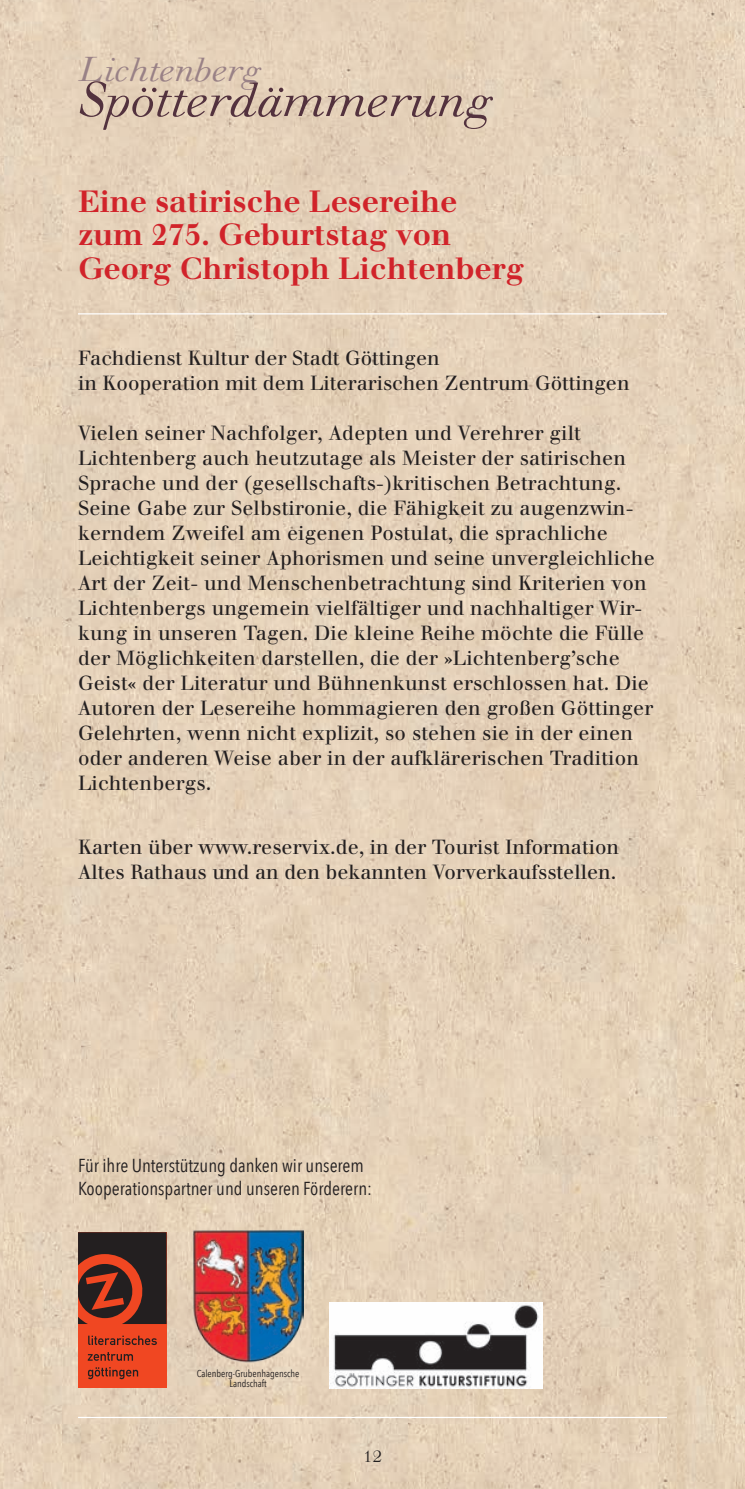
<style>
.page{position:relative;width:745px;height:1489px;background:#fff}
.page>*{position:absolute;margin:0;border:0;box-sizing:border-box;transform-origin:0 0}
.t1{font:italic 57.5px "M Walbaum";color:#53323e}
.t2{font:italic 40px "M Walbaum";color:#998186}
.t3{font:700 30px/33.8px "Walbaum";color:#d1232a}
.t4{font:20px/25px "Walbaum";letter-spacing:.01em;color:#231f20}
.t5{font:20px "M Walbaum";color:#231f20}
.t6{font:18.75px/22.5px "Avenir Next Condensed";color:#231f20}
.t7{font:10px/10px "Avenir Next Condensed";color:#231f20;text-align:center}
</style>
<div class="page">
<img style="left:0;top:0;width:745px;height:1488px">
<hr style="left:78px;top:313px;width:588px;height:1px;background:#fff">
<hr style="left:78px;top:1416px;width:588px;height:1px;background:#fff">
<div style="left:78px;top:1232px;width:88px;height:155px;background:#f04722"></div>
<svg style="left:88px;top:1367px;width:50px;height:11px"></svg>
<svg style="left:88px;top:1352px;width:45px;height:8px"></svg>
<svg style="left:88px;top:1335px;width:69px;height:9px"></svg>
<svg style="left:78px;top:1232px;width:88px;height:91px"></svg>
<img style="left:329px;top:1302px;width:213px;height:85px">
<img style="left:192px;top:1229px;width:111px;height:133px">
<h2 class="t2" style="left:78px;top:48px;width:183px">Lichtenberg</h2>
<h1 class="t1" style="left:78px;top:68px;width:414px">Spötterdämmerung</h1>
<h3 class="t3" style="left:78px;top:184px;width:447px">Eine satirische Lesereihe zum 275. Geburtstag von<br>Georg Christoph Lichtenberg</h3>
<p class="t4" style="left:78px;top:345px;width:552px">Fachdienst Kultur der Stadt Göttingen<br>in Kooperation mit dem Literarischen Zentrum Göttingen</p>
<p class="t4" style="left:78px;top:420px;width:578px">Vielen seiner Nachfolger, Adepten und Verehrer gilt Lichtenberg auch heutzutage als Meister der satirischen Sprache und der (gesellschafts-)kritischen Betrachtung.<br>Seine Gabe zur Selbstironie, die Fähigkeit zu augenzwin&shy;kerndem Zweifel am eigenen Postulat, die sprachliche Leichtigkeit seiner Aphorismen und seine unvergleichliche Art der Zeit- und Menschenbetrachtung sind Kriterien von Lichtenbergs ungemein vielfältiger und nachhaltiger Wir&shy;kung in unseren Tagen. Die kleine Reihe möchte die Fülle der Möglichkeiten darstellen, die der »Lichtenberg’sche Geist« der Literatur und Bühnenkunst erschlossen hat. Die Autoren der Lesereihe hommagieren den großen Göttinger Gelehrten, wenn nicht explizit, so stehen sie in der einen oder anderen Weise aber in der aufklärerischen Tradition Lichtenbergs.</p>
<p class="t4" style="left:78px;top:835px;width:542px">Karten über www.reservix.de, in der Tourist Information<br>Altes Rathaus und an den bekannten Vorverkaufsstellen.</p>
<p class="t6" style="left:78px;top:1153px;width:295px">Für ihre Unterstützung danken wir unserem<br>Kooperationspartner und unseren Förderern:</p>
<p class="t7" style="left:197px;top:1367px;width:104px">Calenberg-Grubenhagensche<br>Landschaft</p>
<p class="t5" style="left:363px;top:1444px;width:20px">12</p>
</div>
